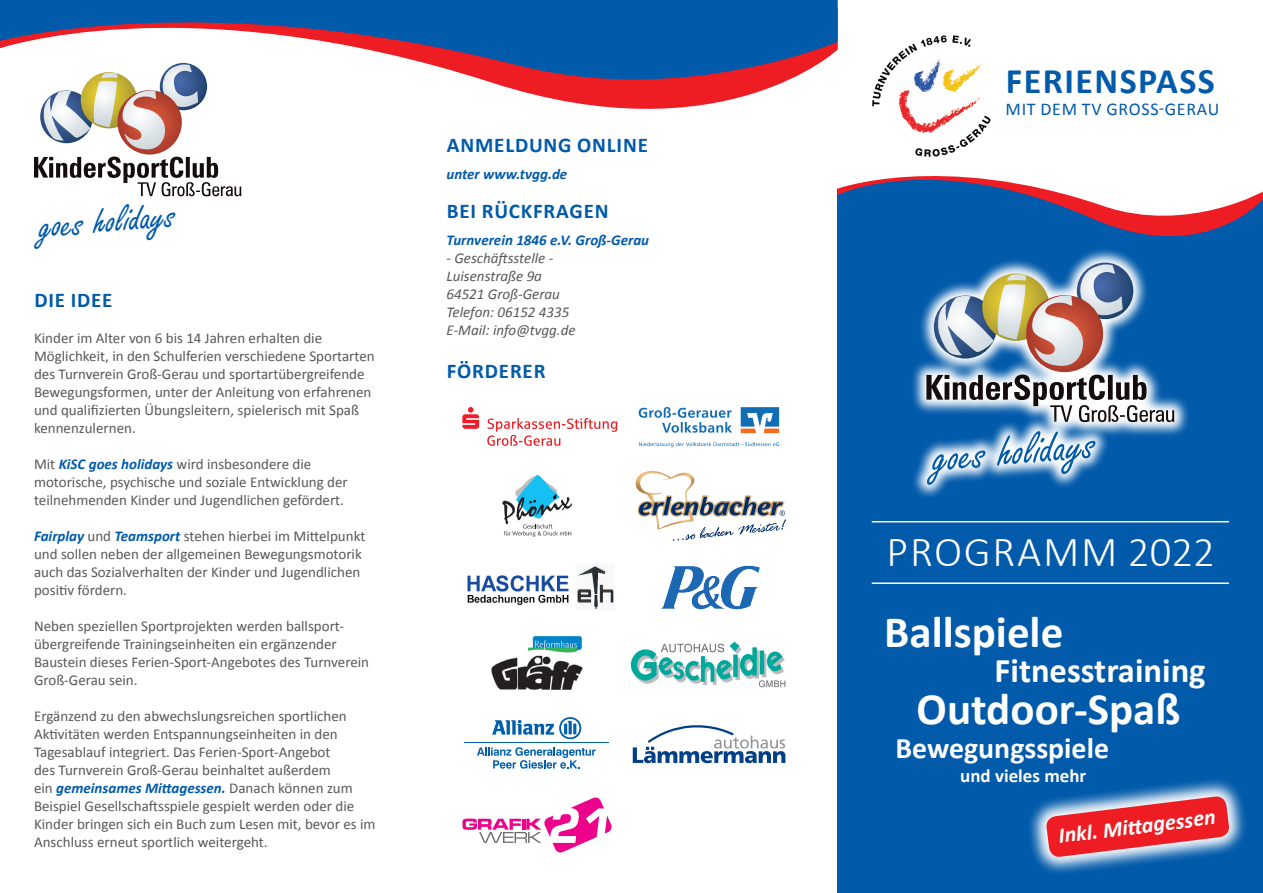
<style>
.page{position:relative;width:1263px;height:893px;background:#fff}
.page>*{position:absolute;margin:0;border:0;box-sizing:border-box;transform-origin:0 0}
.t1{font:49.05px "Freestyle Script";color:#015aaa}
.t2{font:700 45px "Calibri";color:#fff}
.t3{font:300 43.05px "Calibri";letter-spacing:.04em;color:#fff}
.t4{font:40.95px "Freestyle Script";color:#015aaa}
.t5{font:700 36px "Calibri";letter-spacing:.04em;color:#015aaa}
.t6{font:700 34.65px "Calibri";color:#fff}
.t7{font:700 29.85px "Calibri";color:#fff}
.t8{font:italic 700 22.2px "Calibri";color:#fff}
.t9{font:700 21px "Calibri";letter-spacing:.04em;color:#015aaa}
.t10{font:700 19.05px "Calibri";color:#fff}
.t11{font:18px "Calibri";letter-spacing:.04em;color:#015aaa}
.t12{font:15px/18px "Calibri";color:#57585a}
.t13{font:italic 15px/18px "Calibri";color:#57585a}
.t14{font:italic 700 15px "Calibri";color:#015aaa}
.s1{font-weight:700;font-style:italic;color:#015aaa}
</style>
<div class="page">
<div style="left:838px;top:161px;width:425px;height:732px;background:#015aaa"></div>
<svg style="left:837px;top:161px;width:426px;height:74px"></svg>
<svg style="left:0;top:0;width:838px;height:107px"></svg>
<svg style="left:34px;top:64px;width:207px;height:132px"></svg>
<img style="left:872px;top:35px;width:119px;height:122px">
<svg style="left:998px;top:249px;width:190px;height:186px"></svg>
<svg style="left:913px;top:264px;width:261px;height:233px"></svg>
<hr style="left:872px;top:521px;width:357px;height:1px;background:#fff">
<hr style="left:872px;top:582px;width:357px;height:2px;background:#fff">
<svg style="left:1029px;top:780px;width:216px;height:93px"></svg>
<svg style="left:502px;top:475px;width:70px;height:62px"></svg>
<img style="left:630px;top:641px;width:156px;height:47px">
<svg style="left:462px;top:407px;width:17px;height:22px"></svg>
<svg style="left:487px;top:418px;width:130px;height:28px"></svg>
<img style="left:467px;top:564px;width:147px;height:46px">
<img style="left:491px;top:636px;width:92px;height:53px">
<img style="left:661px;top:566px;width:99px;height:44px">
<svg style="left:462px;top:797px;width:150px;height:56px"></svg>
<svg style="left:633px;top:725px;width:152px;height:38px"></svg>
<svg style="left:492px;top:717px;width:89px;height:22px"></svg>
<hr style="left:465px;top:742px;width:144px;height:1px;background:#0160ae">
<svg style="left:477px;top:747px;width:119px;height:22px"></svg>
<img style="left:636px;top:471px;width:51px;height:41px">
<svg style="left:639px;top:473px;width:147px;height:68px"></svg>
<svg style="left:741px;top:407px;width:38px;height:26px"></svg>
<svg style="left:639px;top:407px;width:93px;height:26px"></svg>
<svg style="left:639px;top:442px;width:140px;height:5px"></svg>
<h3 class="t4" style="left:38px;top:204px;width:138px;rotate:-5deg">goes holidays</h3>
<h3 class="t9" style="left:34px;top:285px;width:80px">DIE IDEE</h3>
<p class="t12" style="left:34px;top:328px;width:342px">Kinder im Alter von 6 bis 14 Jahren erhalten die Möglichkeit, in den Schulferien verschiedene Sportarten des Turnverein Groß-Gerau und sportartübergreifende Bewegungsformen, unter der Anleitung von erfahrenen und qualifizierten Übungsleitern, spielerisch mit Spaß kennenzulernen.</p>
<p class="t12" style="left:34px;top:454px;width:315px">Mit <span class="s1">KiSC goes holidays</span> wird insbesondere die motorische, psychische und soziale Entwicklung der teilnehmenden Kinder und Jugendlichen gefördert.</p>
<p class="t12" style="left:34px;top:526px;width:333px"><span class="s1">Fairplay</span> und <span class="s1">Teamsport</span> stehen hierbei im Mittelpunkt und sollen neben der allgemeinen Bewegungsmotorik auch das Sozialverhalten der Kinder und Jugendlichen positiv fördern.</p>
<p class="t12" style="left:34px;top:616px;width:337px">Neben speziellen Sportprojekten werden ballsport&shy;übergreifende Trainingseinheiten ein ergänzender Baustein dieses Ferien-Sport-Angebotes des Turnverein Groß-Gerau sein.</p>
<p class="t12" style="left:34px;top:706px;width:343px">Ergänzend zu den abwechslungsreichen sportlichen Aktivitäten werden Entspannungseinheiten in den Tagesablauf integriert. Das Ferien-Sport-Angebot<br>des Turnverein Groß-Gerau beinhaltet außerdem<br>ein <span class="s1">gemeinsames Mittagessen.</span> Danach können zum Beispiel Gesellschaftsspiele gespielt werden oder die Kinder bringen sich ein Buch zum Lesen mit, bevor es im Anschluss erneut sportlich weitergeht.</p>
<h3 class="t9" style="left:447px;top:130px;width:203px">ANMELDUNG ONLINE</h3>
<p class="t14" style="left:446px;top:163px;width:122px">unter www.tvgg.de</p>
<h3 class="t9" style="left:447px;top:196px;width:163px">BEI RÜCKFRAGEN</h3>
<p class="t14" style="left:446px;top:229px;width:204px">Turnverein 1846 e.V. Groß-Gerau</p>
<p class="t13" style="left:446px;top:248px;width:131px">- Geschäftsstelle -<br>Luisenstraße 9a<br>64521 Groß-Gerau<br>Telefon: 06152 4335<br>E-Mail: info@tvgg.de</p>
<h3 class="t9" style="left:447px;top:356px;width:100px">FÖRDERER</h3>
<h3 class="t5" style="left:1006px;top:56px;width:210px">FERIENSPASS</h3>
<p class="t11" style="left:1006px;top:96px;width:215px">MIT DEM TV GROSS-GERAU</p>
<h1 class="t1" style="left:931px;top:431px;width:164px;rotate:-5deg">goes holidays</h1>
<h3 class="t3" style="left:886px;top:525px;width:330px">PROGRAMM 2022</h3>
<h2 class="t2" style="left:884px;top:600px;width:181px">Ballspiele</h2>
<h3 class="t6" style="left:994px;top:646px;width:213px">Fitnesstraining</h3>
<h2 class="t2" style="left:917px;top:678px;width:265px">Outdoor-Spaß</h2>
<h3 class="t7" style="left:895px;top:727px;width:215px">Bewegungsspiele</h3>
<p class="t10" style="left:960px;top:762px;width:128px">und vieles mehr</p>
<h3 class="t8" style="left:1057px;top:820px;width:160px;rotate:-7deg">Inkl. Mitt agessen</h3>
</div>
